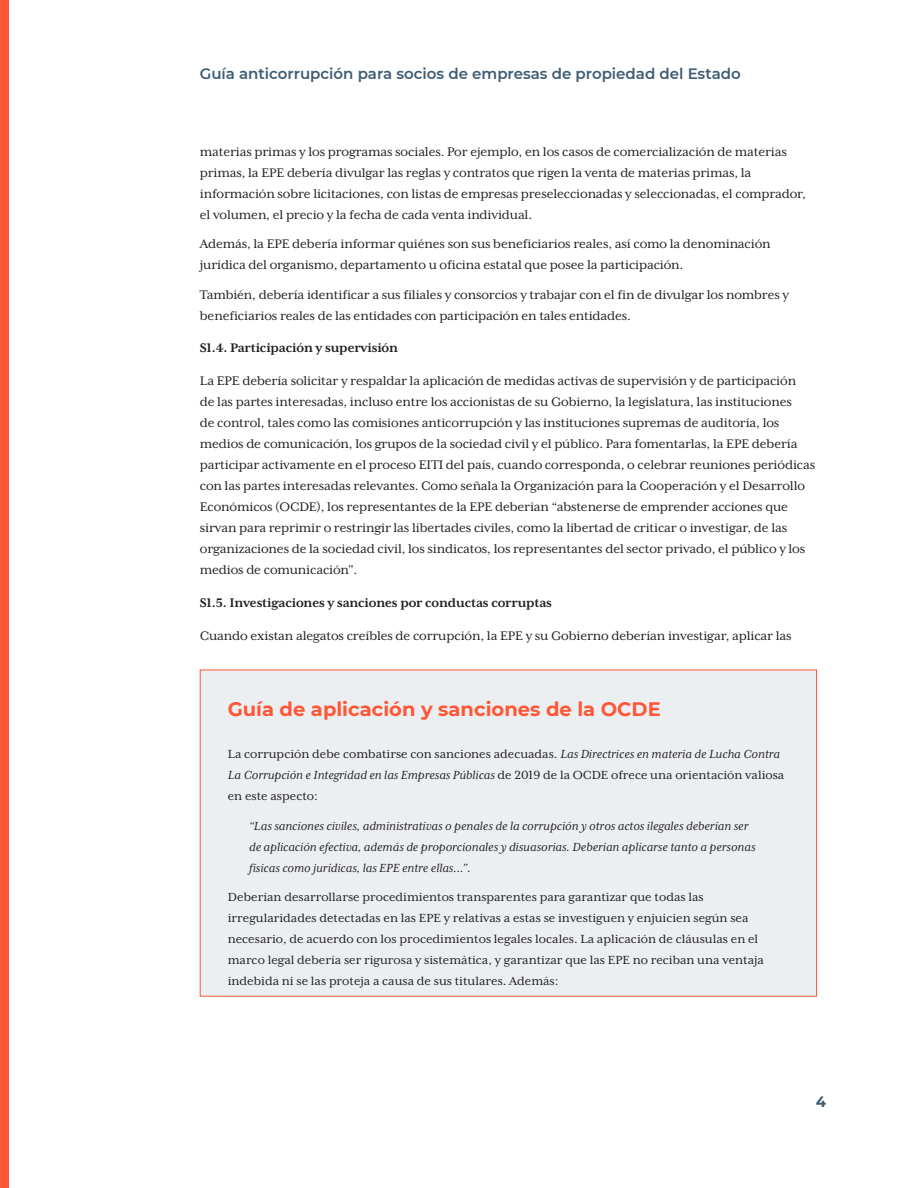
<style>
.page{position:relative;width:918px;height:1188px;background:#fff}
.page>*{position:absolute;margin:0;border:0;box-sizing:border-box;transform-origin:0 0}
.Heading_2{font:700 19.5px "Montserrat";color:#ff5638}
.t1{font:600 15px "Montserrat";color:#3e5c75}
.t2{font:700 15px "Montserrat";color:#3e5c75}
.t3{font:14.25px/21px "Mrs Eaves XL Serif OT";letter-spacing:-.01em;color:#231f20}
.Heading_4{font:700 14.25px "Mrs Eaves XL Serif OT";letter-spacing:-.01em;color:#231f20}
.t4{font:13.5px/21px "Mrs Eaves XL Serif OT";color:#231f20}
.t5{font:italic 13.5px/21px "Mrs Eaves XL Serif OT";color:#231f20}
.s1{font-style:italic}
</style>
<div class="page">
<div style="left:0;top:0;width:9px;height:1188px;background:#ff5638"></div>
<div style="left:200px;top:670px;width:617px;height:327px;background:#eceff1;border:1px solid #ff5638"></div>
<p class="t1" style="left:200px;top:63px;width:543px">Guía anticorrupción para socios de empresas de propiedad del Estado</p>
<p class="t3" style="left:200px;top:141px;width:608px">materias primas y los programas sociales. Por ejemplo, en los casos de comercialización de materias primas, la EPE debería divulgar las reglas y contratos que rigen la venta de materias primas, la información sobre licitaciones, con listas de empresas preseleccionadas y seleccionadas, el comprador, el volumen, el precio y la fecha de cada venta individual.</p>
<p class="t3" style="left:200px;top:234px;width:572px">Además, la EPE debería informar quiénes son sus beneficiarios reales, así como la denominación jurídica del organismo, departamento u oficina estatal que posee la participación.</p>
<p class="t3" style="left:200px;top:284px;width:591px">También, debería identificar a sus filiales y consorcios y trabajar con el fin de divulgar los nombres y beneficiarios reales de las entidades con participación en tales entidades.</p>
<p class="Heading_4" style="left:200px;top:340px;width:200px">S1.4. Participación y supervisión</p>
<p class="t3" style="left:200px;top:371px;width:617px">La EPE debería solicitar y respaldar la aplicación de medidas activas de supervisión y de participación<br>de las partes interesadas, incluso entre los accionistas de su Gobierno, la legislatura, las instituciones<br>de control, tales como las comisiones anticorrupción y las instituciones supremas de auditoría, los medios de comunicación, los grupos de la sociedad civil y el público. Para fomentarlas, la EPE debería participar activamente en el proceso EITI del país, cuando corresponda, o celebrar reuniones periódicas con las partes interesadas relevantes. Como señala la Organización para la Cooperación y el Desarrollo Económicos (OCDE), los representantes de la EPE deberían “abstenerse de emprender acciones que sirvan para reprimir o restringir las libertades civiles, como la libertad de criticar o investigar, de las organizaciones de la sociedad civil, los sindicatos, los representantes del sector privado, el público y los medios de comunicación”.</p>
<p class="Heading_4" style="left:200px;top:595px;width:354px">S1.5. Investigaciones y sanciones por conductas corruptas</p>
<p class="t3" style="left:200px;top:625px;width:593px">Cuando existan alegatos creíbles de corrupción, la EPE y su Gobierno deberían investigar, aplicar las</p>
<p class="Heading_2" style="left:228px;top:695px;width:434px">Guía de aplicación y sanciones de la OCDE</p>
<p class="t4" style="left:228px;top:744px;width:558px">La corrupción debe combatirse con sanciones adecuadas. <span class="s1">Las Directrices en materia de Lucha Contra<br>La Corrupción e Integridad en las Empresas Públicas</span> de 2019 de la OCDE ofrece una orientación valiosa en este aspecto:</p>
<p class="t5" style="left:249px;top:816px;width:508px">“Las sanciones civiles, administrativas o penales de la corrupción y otros actos ilegales deberían ser de aplicación efectiva, además de proporcionales y disuasorias. Deberían aplicarse tanto a personas físicas como jurídicas, las EPE entre ellas…”.</p>
<p class="t4" style="left:228px;top:887px;width:538px">Deberían desarrollarse procedimientos transparentes para garantizar que todas las irregularidades detectadas en las EPE y relativas a estas se investiguen y enjuicien según sea necesario, de acuerdo con los procedimientos legales locales. La aplicación de cláusulas en el marco legal debería ser rigurosa y sistemática, y garantizar que las EPE no reciban una ventaja indebida ni se las proteja a causa de sus titulares. Además:</p>
<p class="t2" style="left:816px;top:1091px;width:12px">4</p>
</div>
